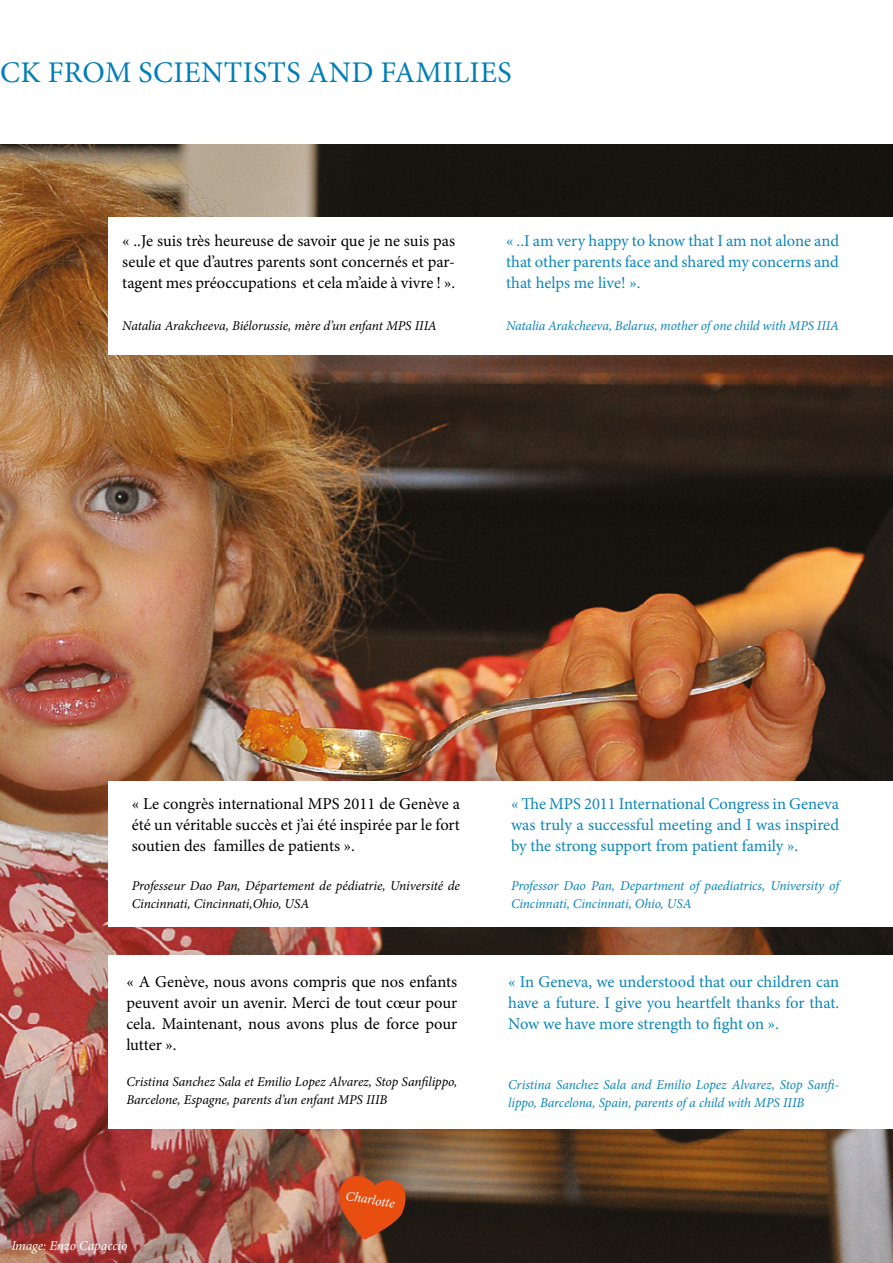
<style>
.page{position:relative;width:893px;height:1263px;background:#fff}
.page>*{position:absolute;margin:0;border:0;box-sizing:border-box;transform-origin:0 0}
.t1{font:30px "Minion Pro";letter-spacing:.01em;color:#007eb7}
.t2{font:16.5px/21px "Minion Pro";color:#000;text-align:justify}
.t3{font:16.5px/21px "Minion Pro";letter-spacing:-.005em;color:#0b85ba;text-align:justify}
.t4{font:italic 13.5px/18px "Minion Pro";letter-spacing:-.01em;color:#0b85ba}
.t5{font:italic 13.5px/18px "Minion Pro";letter-spacing:-.01em;color:#000}
.t6{font:italic 13.5px "Minion Pro";letter-spacing:-.005em;color:#fff}
</style>
<div class="page">
<img style="left:0;top:145px;width:893px;height:1118px">
<div style="left:108px;top:217px;width:785px;height:138px;background:#fff"></div>
<div style="left:108px;top:781px;width:785px;height:146px;background:#fff"></div>
<div style="left:108px;top:955px;width:785px;height:174px;background:#fff"></div>
<svg style="left:338px;top:1176px;width:70px;height:64px;background:#b6491a"></svg>
<h1 class="t1" style="left:0;top:52px;width:513px">CK FROM SCIENTISTS AND FAMILIES</h1>
<p class="t2" style="left:122px;top:230px;width:334px">« ..Je suis très heureuse de savoir que je ne suis pas seule et que d’autres parents sont concernés et par&shy;tagent mes préoccupations et cela m’aide à vivre ! ».</p>
<p class="t5" style="left:122px;top:317px;width:316px">Natalia Arakcheeva, Biélorussie, mère d’un enfant MPS IIIA</p>
<p class="t3" style="left:506px;top:230px;width:334px">« ..I am very happy to know that I am not alone and that other parents face and shared my concerns and that helps me live! ».</p>
<p class="t4" style="left:506px;top:317px;width:334px">Natalia Arakcheeva, Belarus, mother of one child with MPS IIIA</p>
<p class="t2" style="left:132px;top:794px;width:330px">« Le congrès international MPS 2011 de Genève a été un véritable succès et j’ai été inspirée par le fort soutien des familles de patients ».</p>
<p class="t5" style="left:132px;top:877px;width:330px">Professeur Dao Pan, Département de pédiatrie, Université de<br>Cincinnati, Cincinnati,Ohio, USA</p>
<p class="t2" style="left:126px;top:972px;width:332px">« A Genève, nous avons compris que nos enfants peuvent avoir un avenir. Merci de tout cœur pour cela. Maintenant, nous avons plus de force pour lutter ».</p>
<p class="t5" style="left:126px;top:1073px;width:332px">Cristina Sanchez Sala et Emilio Lopez Alvarez, Stop Sanfilippo,<br>Barcelone, Espagne, parents d’un enfant MPS IIIB</p>
<p class="t6" style="left:11px;top:1236px;width:118px">Image: Enzo Capaccio</p>
<p class="t6" style="left:347px;top:1187px;width:51px;rotate:9deg">Charlotte</p>
<p class="t3" style="left:511px;top:794px;width:330px">« The MPS 2011 International Congress in Geneva was truly a successful meeting and I was inspired by the strong support from patient family ».</p>
<p class="t4" style="left:511px;top:877px;width:330px">Professor Dao Pan, Department of paediatrics, University of<br>Cincinnati, Cincinnati, Ohio, USA</p>
<p class="t3" style="left:508px;top:972px;width:332px">« In Geneva, we understood that our children can have a future. I give you heartfelt thanks for that.<br>Now we have more strength to fight on ».</p>
<p class="t4" style="left:508px;top:1076px;width:332px">Cristina Sanchez Sala and Emilio Lopez Alvarez, Stop Sanfi&shy;lippo, Barcelona, Spain, parents of a child with MPS IIIB</p>
</div>
